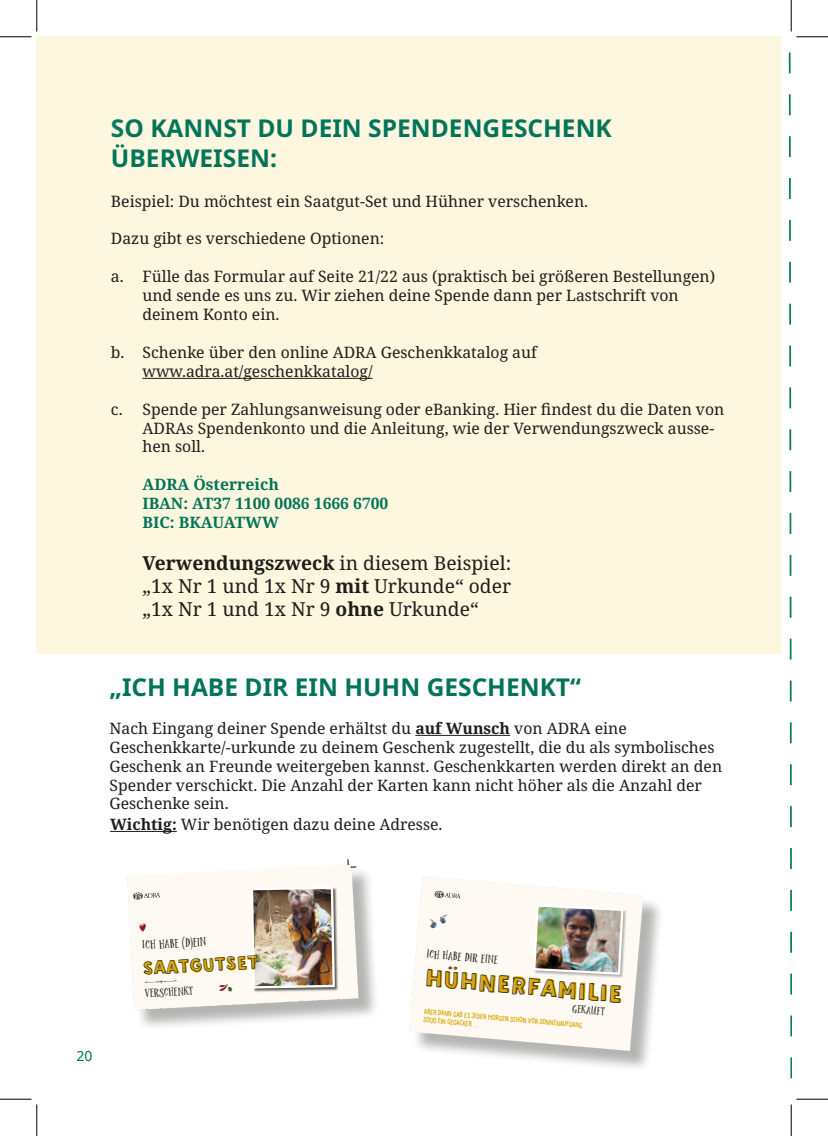
<style>
.page{position:relative;width:828px;height:1136px;background:#fff}
.page>*{position:absolute;margin:0;border:0;box-sizing:border-box;transform-origin:0 0}
.t1{font:25.03px "SD Sans Fill One";color:#daa600}
.t2{font:700 24.5px/29.4px "Noto Sans";color:#007459}
.t3{font:19.43px "SD Sans Fill One";color:#daa600}
.t4{font:19.25px/23.1px "Noto Serif";color:#1d1d1b;text-align:justify}
.t5{font:15.75px/18.9px "Noto Serif";color:#1d1d1b}
.t6{font:700 15.75px/18.9px "Noto Serif";color:#007459}
.t7{font:14px "Noto Sans";color:#007459}
.t8{font:12.42px "SD Serif";color:#1d1d1b}
.t9{font:11.9px "SD Serif";color:#1d1d1b}
.t10{font:11.55px "SD Serif";color:#1d1d1b}
.t11{font:11.2px "SD Serif";color:#1d1d1b}
.t12{font:condensed 7.88px/8.2px "SD Sans";color:#daa600}
.s1{color:#077c60}
.s2{font-weight:700}
</style>
<div class="page">
<div style="left:37px;top:37px;width:744px;height:617px;background:#fef7e0"></div>
<svg style="left:788px;top:52px;width:3px;height:1027px"></svg>
<hr style="left:142px;top:378px;width:230px;height:1px;background:#1d1d1b">
<hr style="left:415px;top:734px;width:95px;height:1px;background:#1d1d1b">
<div style="left:130px;top:864px;width:250px;height:167px;background:#1d1d1b;opacity:.33"></div>
<div style="left:412px;top:878px;width:253px;height:193px;background:#1d1d1b;opacity:.33"></div>
<svg style="left:409px;top:876px;width:234px;height:174px;fill:#fefaf3"></svg>
<img style="left:531px;top:901px;width:99px;height:81px">
<svg style="left:434px;top:890px;width:26px;height:8px"></svg>
<hr style="left:110px;top:830px;width:67px;height:1px;background:#1d1d1b">
<hr style="left:0;top:36px;width:32px;height:1px;background:#000">
<hr style="left:796px;top:36px;width:32px;height:1px;background:#000">
<hr style="left:0;top:1098px;width:32px;height:1px;background:#000">
<hr style="left:796px;top:1098px;width:32px;height:1px;background:#000">
<hr style="left:36px;top:0;width:1px;height:31px;background:#000">
<hr style="left:36px;top:1104px;width:1px;height:31px;background:#000">
<hr style="left:790px;top:0;width:1px;height:31px;background:#000">
<hr style="left:790px;top:1104px;width:1px;height:31px;background:#000">
<img style="left:127px;top:859px;width:236px;height:150px">
<svg style="left:429px;top:914px;width:18px;height:14px"></svg>
<h2 class="t2" style="left:111px;top:116px;width:502px"><span class="s1">S</span>O KANNST DU DEIN SPENDENGESCHENK<br>ÜBERWEISEN:</h2>
<p class="t5" style="left:111px;top:193px;width:478px">Beispiel: Du möchtest ein Saatgut-Set und Hühner verschenken.</p>
<p class="t5" style="left:111px;top:231px;width:275px">Dazu gibt es verschiedene Optionen:</p>
<p class="t5" style="left:142px;top:268px;width:574px;text-indent:-32px">a. Fülle das Formular auf Seite 21/22 aus (praktisch bei größeren Bestellungen) und sende es uns zu. Wir ziehen deine Spende dann per Lastschrift von deinem Konto ein.</p>
<p class="t5" style="left:142px;top:344px;width:396px;text-indent:-32px">b. Schenke über den online ADRA Geschenkkatalog auf www.adra.at/geschenkkatalog/</p>
<p class="t5" style="left:142px;top:401px;width:583px;text-indent:-32px">c. Spende per Zahlungsanweisung oder eBanking. Hier findest du die Daten von<br>ADRAs Spendenkonto und die Anleitung, wie der Verwendungszweck ausse&shy;hen soll.</p>
<p class="t6" style="left:142px;top:476px;width:247px">ADRA Österreich<br>IBAN: AT37 1100 0086 1666 6700<br>BIC: BKAUATWW</p>
<p class="t4" style="left:142px;top:553px;width:370px"><span class="s2">Verwendungszweck</span> in diesem Beispiel: „1x Nr 1 und 1x Nr 9 <span class="s2">mit</span> Urkunde“ oder „1x Nr 1 und 1x Nr 9 <span class="s2">ohne</span> Urkunde“</p>
<h2 class="t2" style="left:109px;top:674px;width:473px">„ICH HABE DIR EIN HUHN GESCHENKT“</h2>
<p class="t5" style="left:109px;top:720px;width:614px">Nach Eingang deiner Spende erhältst du <span class="s2">auf Wunsch</span> von ADRA eine Geschenkkarte/-urkunde zu deinem Geschenk zugestellt, die du als symbolisches Geschenk an Freunde weitergeben kannst. Geschenkkarten werden direkt an den Spender verschickt. Die Anzahl der Karten kann nicht höher als die Anzahl der Geschenke sein.</p>
<p class="t5" style="left:110px;top:816px;width:334px"><span class="s2">Wichtig:</span> Wir benötigen dazu deine Adresse.</p>
<p class="t7" style="left:77px;top:1050px;width:18px">20</p>
<p class="t8" style="left:142px;top:938px;width:66px;rotate:-3deg">Ich habe (d)EIN</p>
<p class="t10" style="left:144px;top:987px;width:50px;rotate:-3deg"><sup>-</sup>verschenkt</p>
<p class="t3" style="left:143px;top:959px;width:117px;rotate:-3deg">Saatgutset</p>
<p class="t9" style="left:427px;top:948px;width:73px;rotate:5deg">Ich habe dir eine</p>
<h1 class="t1" style="left:427px;top:963px;width:200px;rotate:5deg">Hühnerfamilie</h1>
<p class="t12" style="left:424px;top:1007px;width:160px;rotate:5deg">Aber dann gab es jeden Morgen schon vor Sonnenaufgang sooo ein Gegacker, ...</p>
<p class="t11" style="left:572px;top:1003px;width:34px;rotate:5deg">gekauft</p>
</div>
